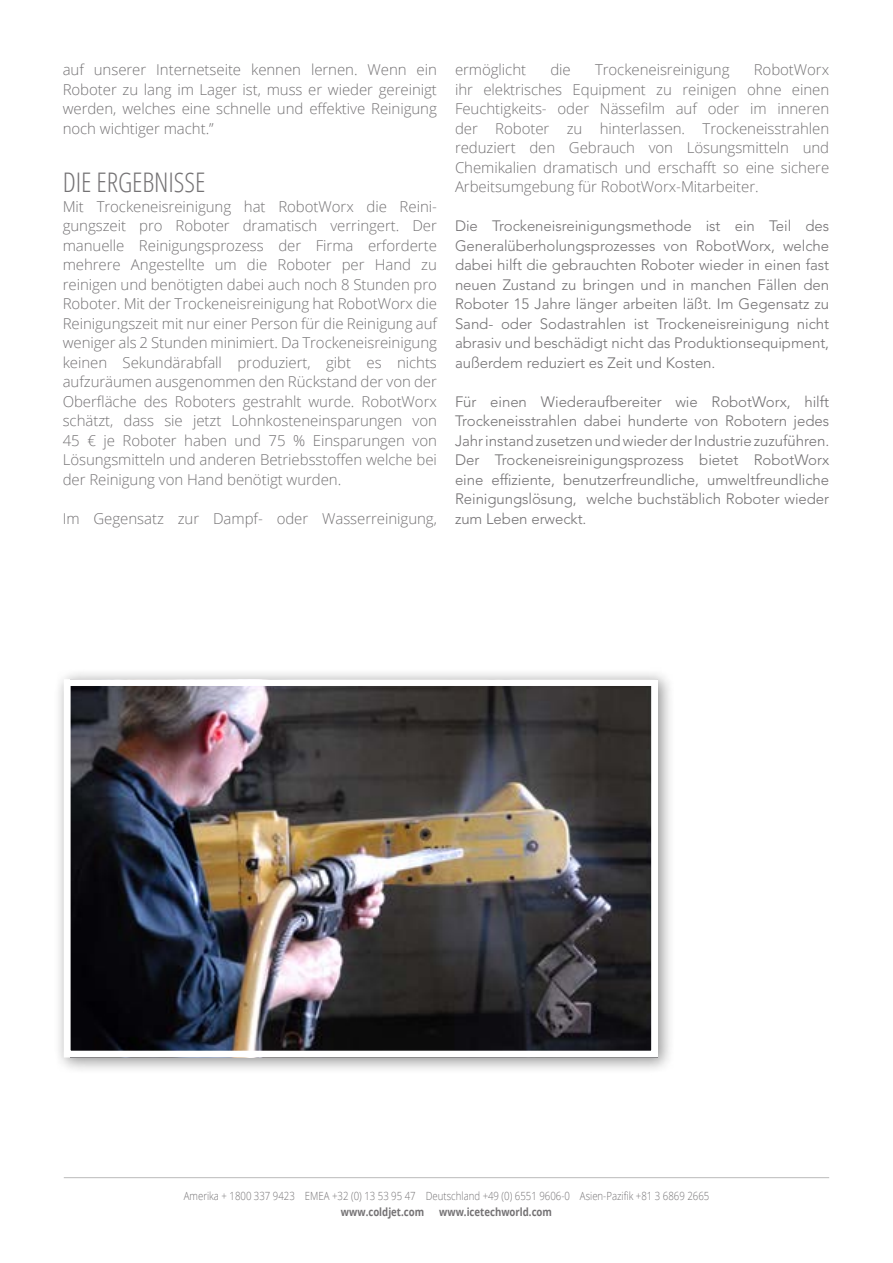
<style>
.page{position:relative;width:893px;height:1263px;background:#fff}
.page>*{position:absolute;margin:0;border:0;box-sizing:border-box;transform-origin:0 0}
.t1{font:300 condensed 27px "Open Sans";letter-spacing:-.005em;color:#747274}
.t2{font:300 15px/19.5px "Open Sans";letter-spacing:-.005em;color:#747274;text-align:justify}
.t3{font:300 15px/19.5px "Avenir LT Std";letter-spacing:-.005em;color:#747274;text-align:justify}
.t4{font:300 11.25px "Open Sans";color:#747274;scale:.86 1}
.t5{font:700 11.25px "Open Sans";color:#747274;scale:.86 1}
</style>
<div class="page">
<hr style="left:64px;top:1177px;width:765px;height:1px;background:#bababa">
<div style="left:52px;top:668px;width:623px;height:408px;background:#000;opacity:.43"></div>
<img style="left:72px;top:687px;width:578px;height:362px">
<div style="left:64px;top:679px;width:594px;height:378px;border:7px solid #fff"></div>
<p class="t2" style="left:63px;top:60px;width:376px">auf unserer Internetseite kennen lernen. Wenn ein Roboter zu lang im Lager ist, muss er wieder gereinigt werden, welches eine schnelle und effektive Reinigung noch wichtiger macht.”</p>
<h1 class="t1" style="left:63px;top:164px;width:144px">DIE ERGEBNISSE</h1>
<p class="t2" style="left:63px;top:196px;width:376px">Mit Trockeneisreinigung hat RobotWorx die Reini&shy;gungszeit pro Roboter dramatisch verringert. Der manuelle Reinigungsprozess der Firma erforderte mehrere Angestellte um die Roboter per Hand zu reinigen und benötigten dabei auch noch 8 Stunden pro Roboter. Mit der Trockeneisreinigung hat RobotWorx die Reinigungszeit mit nur einer Person für die Reinigung auf weniger als 2 Stunden minimiert. Da Trockeneisreinigung keinen Sekundärabfall produziert, gibt es nichts aufzuräumen ausgenommen den Rückstand der von der Oberfläche des Roboters gestrahlt wurde. RobotWorx schätzt, dass sie jetzt Lohnkosteneinsparungen von 45 € je Roboter haben und 75 % Einsparungen von Lösungsmitteln und anderen Betriebsstoffen welche bei der Reinigung von Hand benötigt wurden.</p>
<p class="t2" style="left:63px;top:508px;width:376px">Im Gegensatz zur Dampf- oder Wasserreinigung,</p>
<p class="t2" style="left:455px;top:60px;width:376px;text-indent:299px">RobotWorx ihr elektrisches Equipment zu reinigen ohne einen Feuchtigkeits- oder Nässefilm auf oder im inneren der Roboter zu hinterlassen. Trockeneisstrahlen reduziert den Gebrauch von Lösungsmitteln und Chemikalien dramatisch und erschafft so eine sichere Arbeitsumgebung für RobotWorx-Mitarbeiter.</p>
<p class="t3" style="left:455px;top:216px;width:376px">Die Trockeneisreinigungsmethode ist ein Teil des Generalüberholungsprozesses von RobotWorx, welche dabei hilft die gebrauchten Roboter wieder in einen fast neuen Zustand zu bringen und in manchen Fällen den Roboter 15 Jahre länger arbeiten läßt. Im Gegensatz zu Sand- oder Sodastrahlen ist Trockeneisreinigung nicht abrasiv und beschädigt nicht das Produktionsequipment, außerdem reduziert es Zeit und Kosten.</p>
<p class="t3" style="left:455px;top:392px;width:376px">Für einen Wiederaufbereiter wie RobotWorx, hilft Trockeneisstrahlen dabei hunderte von Robotern jedes Jahr instand zusetzen und wieder der Industrie zuzuführen.<br>Der Trockeneisreinigungsprozess bietet RobotWorx eine effiziente, benutzerfreundliche, umweltfreundliche Reinigungslösung, welche buchstäblich Roboter wieder zum Leben erweckt.</p>
<p class="t2" style="left:455px;top:60px;width:73px">ermöglicht</p>
<p class="t2" style="left:550px;top:60px;width:22px">die</p>
<p class="t2" style="left:595px;top:60px;width:136px">Trockeneisreinigung</p>
<p class="t4" style="left:184px;top:1188px;width:613px">Amerika + 1800 337 9423 EMEA +32 (0) 13 53 95 47 Deutschland +49 (0) 6551 9606-0 Asien-Pazifik +81 3 6869 2665</p>
<p class="t5" style="left:341px;top:1204px;width:98px">www.coldjet.com</p>
<p class="t5" style="left:439px;top:1204px;width:133px">www.icetechworld.com</p>
</div>
